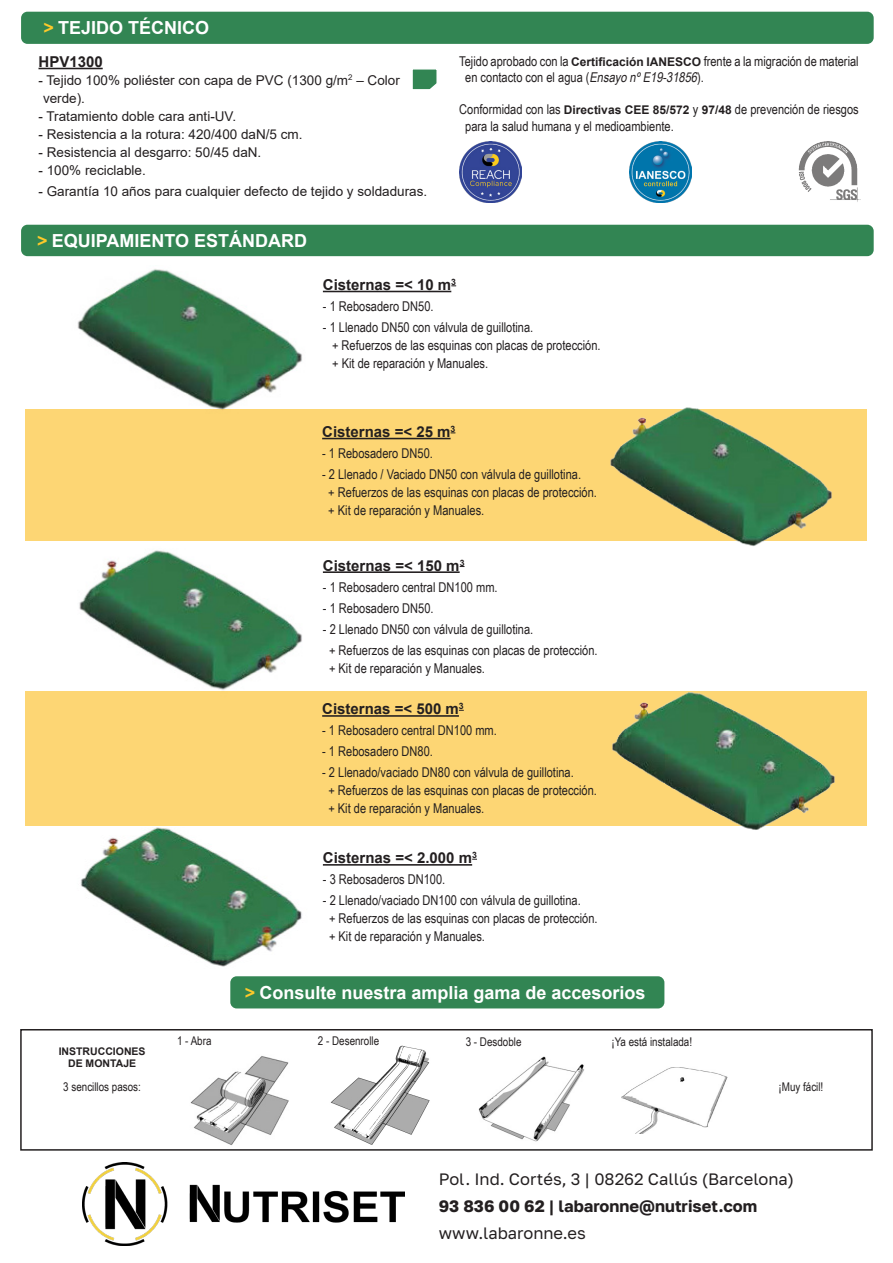
<style>
.page{position:relative;width:893px;height:1263px;background:#fff}
.page>*{position:absolute;margin:0;border:0;box-sizing:border-box;transform-origin:0 0}
.t1{font:700 18px "Arial";color:#fff}
.t2{font:16.5px "Golos Text";color:#231f20}
.t3{font:700 16.5px "Golos Text";color:#231f20}
.t4{font:700 15px "Arial";color:#231f20}
.t5{font:13.5px/16.2px "Arial Narrow";color:#231f20}
.t6{font:13.5px/18px "Arial";color:#231f20}
.t7{font:12px "Arial Narrow";color:#231f20}
.t8{font:700 10.5px/12.6px "Arial";color:#231f20;text-align:center}
.s1{color:#fcc92b}
.s2{font-family:"Arial";font-weight:700;font-size:12px}
.s3{font-style:italic}
</style>
<div class="page">
<hr style="left:323px;top:864px;width:149px;height:2px;background:#231f20">
<hr style="left:323px;top:571px;width:137px;height:2px;background:#231f20">
<div style="left:21px;top:225px;width:853px;height:31px;background:#328553;border-radius:6px"></div>
<hr style="left:39px;top:68px;width:64px;height:1px;background:#231f20">
<svg style="left:412px;top:69px;width:25px;height:21px"></svg>
<div style="left:21px;top:12px;width:853px;height:32px;background:#328553;border-radius:6px"></div>
<div style="left:230px;top:976px;width:434px;height:32px;background:#328553;border-radius:6px"></div>
<div style="left:20px;top:1029px;width:853px;height:122px;border:2px solid #231f20"></div>
<img style="left:187px;top:1056px;width:106px;height:93px">
<img style="left:327px;top:1045px;width:107px;height:104px">
<img style="left:478px;top:1056px;width:106px;height:86px">
<img style="left:621px;top:1067px;width:107px;height:66px">
<img style="left:798px;top:141px;width:63px;height:61px">
<img style="left:629px;top:141px;width:62px;height:61px">
<img style="left:459px;top:141px;width:62px;height:61px">
<hr style="left:323px;top:291px;width:128px;height:1px;background:#231f20">
<div style="left:26px;top:409px;width:841px;height:131px;background:#fdd674"></div>
<hr style="left:322px;top:438px;width:129px;height:1px;background:#231f20">
<div style="left:26px;top:691px;width:841px;height:135px;background:#fdd674"></div>
<hr style="left:322px;top:715px;width:137px;height:2px;background:#231f20">
<img style="left:601px;top:407px;width:240px;height:139px">
<img style="left:612px;top:692px;width:223px;height:138px">
<img style="left:79px;top:550px;width:223px;height:140px">
<img style="left:81px;top:827px;width:221px;height:140px">
<img style="left:77px;top:269px;width:225px;height:141px">
<img style="left:82px;top:1162px;width:322px;height:83px">
<p class="t1" style="left:43px;top:15px;width:167px"><span class="s1">&gt;</span> TEJIDO TÉCNICO</p>
<p class="t4" style="left:39px;top:51px;width:66px">HPV1300</p>
<p class="t6" style="left:43px;top:71px;width:358px;text-indent:-4px">- Tejido 100% poliéster con capa de PVC (1300 g/m<sup>2</sup> – Color verde).</p>
<p class="t6" style="left:39px;top:107px;width:199px">- Tratamiento doble cara anti-UV.</p>
<p class="t6" style="left:39px;top:125px;width:266px">- Resistencia a la rotura: 420/400 daN/5 cm.</p>
<p class="t6" style="left:39px;top:143px;width:224px">- Resistencia al desgarro: 50/45 daN.</p>
<p class="t6" style="left:39px;top:161px;width:109px">- 100% reciclable.</p>
<p class="t6" style="left:39px;top:182px;width:390px">- Garantía 10 años para cualquier defecto de tejido y soldaduras.</p>
<p class="t1" style="left:37px;top:228px;width:271px"><span class="s1">&gt;</span> EQUIPAMIENTO ESTÁNDARD</p>
<p class="t5" style="left:465px;top:52px;width:395px;text-indent:-6px">Tejido aprobado con la <span class="s2">Certificación IANESCO</span> frente a la migración de material en contacto con el agua (<span class="s3">EnsayonºE19-31856</span>).</p>
<p class="t5" style="left:465px;top:101px;width:395px;text-indent:-6px">Conformidad con las <span class="s2">Directivas CEE 85/572</span> y <span class="s2">97/48</span> de prevención de riesgos para la salud humana y el medioambiente.</p>
<p class="t4" style="left:323px;top:274px;width:135px">Cisternas =&lt; 10 m<sup>3</sup></p>
<p class="t5" style="left:323px;top:298px;width:112px">- 1 Rebosadero DN50.</p>
<p class="t5" style="left:323px;top:319px;width:212px">- 1 Llenado DN50 con válvula de guillotina.</p>
<p class="t5" style="left:332px;top:337px;width:270px">+ Refuerzos de las esquinas con placas de protección.</p>
<p class="t5" style="left:332px;top:355px;width:157px">+ Kit de reparación y Manuales.</p>
<p class="t4" style="left:322px;top:421px;width:135px">Cisternas =&lt; 25 m<sup>3</sup></p>
<p class="t5" style="left:322px;top:445px;width:112px">- 1 Rebosadero DN50.</p>
<p class="t5" style="left:322px;top:466px;width:260px">- 2 Llenado / Vaciado DN50 con válvula de guillotina.</p>
<p class="t5" style="left:328px;top:484px;width:270px">+ Refuerzos de las esquinas con placas de protección.</p>
<p class="t5" style="left:328px;top:502px;width:157px">+ Kit de reparación y Manuales.</p>
<p class="t4" style="left:323px;top:555px;width:143px">Cisternas =&lt; 150 m<sup>3</sup></p>
<p class="t5" style="left:323px;top:578px;width:176px">- 1 Rebosadero central DN100 mm.</p>
<p class="t5" style="left:323px;top:599px;width:112px">- 1 Rebosadero DN50.</p>
<p class="t5" style="left:323px;top:620px;width:212px">- 2 Llenado DN50 con válvula de guillotina.</p>
<p class="t5" style="left:329px;top:641px;width:270px">+ Refuerzos de las esquinas con placas de protección.</p>
<p class="t5" style="left:329px;top:659px;width:157px">+ Kit de reparación y Manuales.</p>
<p class="t4" style="left:322px;top:698px;width:143px">Cisternas =&lt; 500 m<sup>3</sup></p>
<p class="t5" style="left:322px;top:722px;width:176px">- 1 Rebosadero central DN100 mm.</p>
<p class="t5" style="left:322px;top:743px;width:112px">- 1 Rebosadero DN80.</p>
<p class="t5" style="left:322px;top:764px;width:253px">- 2 Llenado/vaciado DN80 con válvula de guillotina.</p>
<p class="t5" style="left:328px;top:782px;width:270px">+ Refuerzos de las esquinas con placas de protección.</p>
<p class="t5" style="left:328px;top:800px;width:157px">+ Kit de reparación y Manuales.</p>
<p class="t4" style="left:323px;top:847px;width:156px">Cisternas =&lt; 2.000 m<sup>3</sup></p>
<p class="t5" style="left:323px;top:871px;width:124px">- 3 Rebosaderos DN100.</p>
<p class="t5" style="left:323px;top:892px;width:259px">- 2 Llenado/vaciado DN100 con válvula de guillotina.</p>
<p class="t5" style="left:329px;top:910px;width:270px">+ Refuerzos de las esquinas con placas de protección.</p>
<p class="t5" style="left:329px;top:928px;width:157px">+ Kit de reparación y Manuales.</p>
<p class="t8" style="left:59px;top:1045px;width:88px">INSTRUCCIONES<br>DE MONTAJE</p>
<p class="t7" style="left:63px;top:1078px;width:79px">3 sencillos pasos:</p>
<p class="t1" style="left:245px;top:980px;width:402px"><span class="s1">&gt;</span> Consulte nuestra amplia gama de accesorios</p>
<p class="t7" style="left:177px;top:1032px;width:36px">1 - Abra</p>
<p class="t7" style="left:318px;top:1032px;width:63px">2 - Desenrolle</p>
<p class="t7" style="left:466px;top:1033px;width:57px">3 - Desdoble</p>
<p class="t7" style="left:611px;top:1033px;width:82px">¡Ya está instalada!</p>
<p class="t7" style="left:778px;top:1078px;width:46px">¡Muy fácil!</p>
<p class="t2" style="left:439px;top:1169px;width:357px">Pol. Ind. Cortés, 3 | 08262 Callús (Barcelona)</p>
<p class="t3" style="left:439px;top:1196px;width:320px">93 836 00 62 | labaronne@nutriset.com</p>
<p class="t2" style="left:439px;top:1223px;width:149px">www.labaronne.es</p>
</div>
